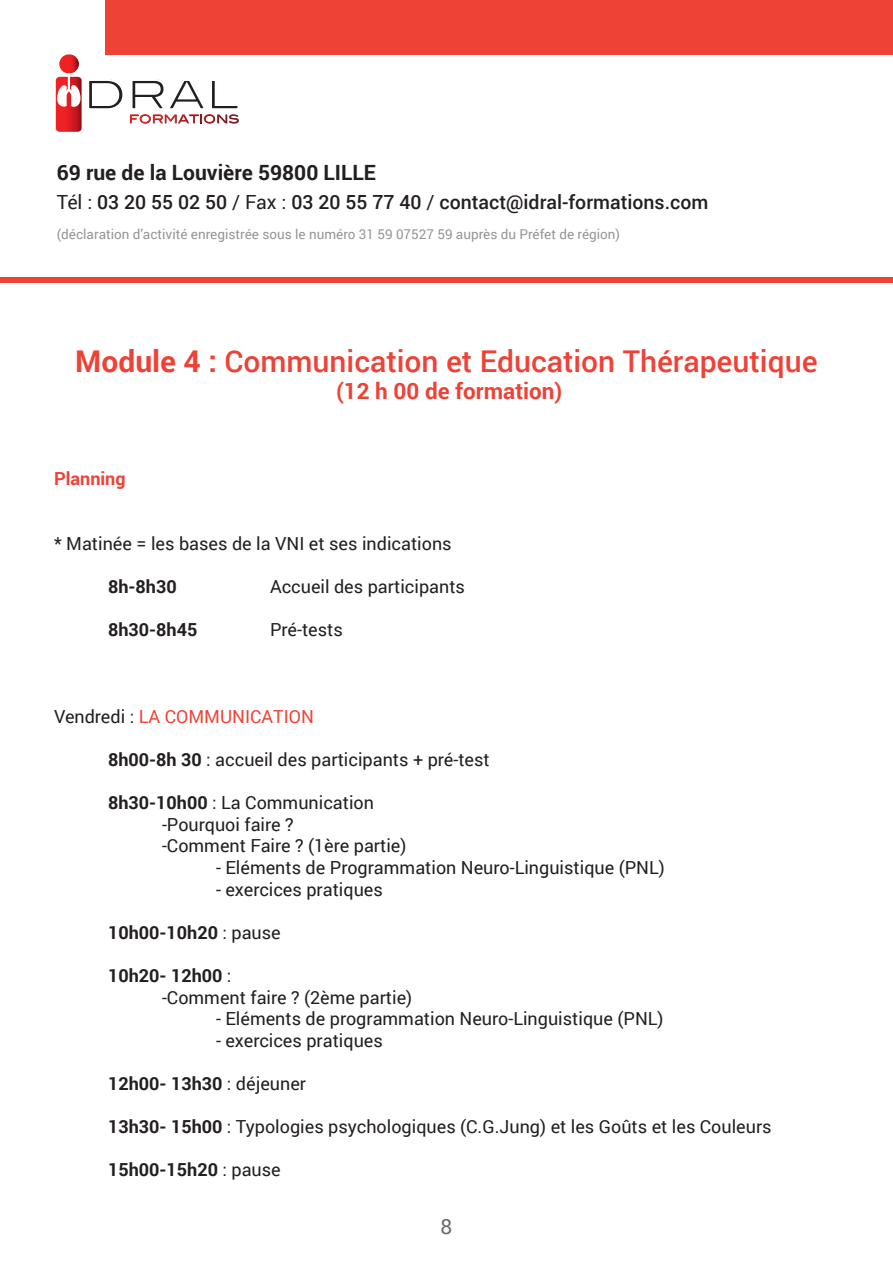
<style>
.page{position:relative;width:893px;height:1263px;background:#fff}
.page>*{position:absolute;margin:0;border:0;box-sizing:border-box;transform-origin:0 0}
.t1{font:500 30px "Roboto";color:#ee4237}
.t2{font:700 22.5px "Roboto";color:#ee4237}
.t3{font:700 21px "Roboto";color:#231f20}
.t4{font:21px "Roboto";color:#6c6d70}
.t5{font:500 19.5px "Roboto";color:#231f20}
.t6{font:18px "Roboto";color:#231f20}
.t7{font:700 18px "Roboto";color:#231f20}
.t8{font:18px "Roboto";color:#ee4337}
.t9{font:700 18px "Roboto";color:#ee4237}
.t10{font:13.5px "Roboto";color:#939598}
.t11{font:11.7px "Blair Md ITCTT Medium";color:#ee2323}
.s1{color:#bf181e}
.s2{color:#8e1b22}
.s3{font-weight:400}
.s4{font-weight:700}
.s5{color:#231f20}
</style>
<div class="page">
<div style="left:53px;top:74px;width:32px;height:61px;border:3px solid #fff;border-radius:5px"></div>
<svg style="left:54px;top:54px;width:187px;height:79px"></svg>
<div style="left:105px;top:0;width:788px;height:54px;background:#ee4237"></div>
<div style="left:0;top:278px;width:893px;height:5px;background:#ee4237"></div>
<p class="t11" style="left:129px;top:110px;width:112px">FORM<span class="s1">ATIO</span><span class="s2">NS</span></p>
<p class="t3" style="left:57px;top:158px;width:321px">69 rue de la Louvière 59800 LILLE</p>
<p class="t5" style="left:57px;top:188px;width:653px"><span class="s3">Tél :</span> 03 20 55 02 50 <span class="s3">/ Fax :</span> 03 20 55 77 40 <span class="s3">/</span> contact@idral-formations.com</p>
<p class="t10" style="left:57px;top:224px;width:565px">(déclaration d’activité enregistrée sous le numéro 31 59 07527 59 auprès du Préfet de région)</p>
<p class="t1" style="left:75px;top:340px;width:744px"><span class="s4">Module 4 :</span> Communication et Education Thérapeutique</p>
<p class="t2" style="left:336px;top:375px;width:228px">(12 h 00 de formation)</p>
<p class="t9" style="left:54px;top:466px;width:73px">Planning</p>
<p class="t6" style="left:54px;top:531px;width:399px">* Matinée = les bases de la VNI et ses indications</p>
<p class="t7" style="left:108px;top:574px;width:70px">8h-8h30</p>
<p class="t6" style="left:270px;top:574px;width:196px">Accueil des participants</p>
<p class="t7" style="left:108px;top:617px;width:91px">8h30-8h45</p>
<p class="t6" style="left:270px;top:617px;width:74px">Pré-tests</p>
<p class="t8" style="left:54px;top:704px;width:261px"><span class="s5">Vendredi :</span> LA COMMUNICATION</p>
<p class="t6" style="left:108px;top:747px;width:383px"><span class="s4">8h00-8h 30</span> : accueil des participants + pré-test</p>
<p class="t6" style="left:108px;top:790px;width:267px"><span class="s4">8h30-10h00</span> : La Communication</p>
<p class="t6" style="left:162px;top:812px;width:133px">-Pourquoi faire ?</p>
<p class="t6" style="left:162px;top:833px;width:246px">-Comment Faire ? (1ère partie)</p>
<p class="t6" style="left:216px;top:855px;width:450px">- Eléments de Programmation Neuro-Linguistique (PNL)</p>
<p class="t6" style="left:216px;top:876px;width:168px">- exercices pratiques</p>
<p class="t7" style="left:108px;top:919px;width:174px">10h00-10h20 <span class="s3">: pause</span></p>
<p class="t7" style="left:108px;top:963px;width:125px">10h20- 12h00 <span class="s3">:</span></p>
<p class="t6" style="left:162px;top:984px;width:252px">-Comment faire ? (2ème partie)</p>
<p class="t6" style="left:216px;top:1006px;width:449px">- Eléments de programmation Neuro-Linguistique (PNL)</p>
<p class="t6" style="left:216px;top:1028px;width:168px">- exercices pratiques</p>
<p class="t7" style="left:108px;top:1071px;width:200px">12h00- 13h30 <span class="s3">: déjeuner</span></p>
<p class="t6" style="left:108px;top:1114px;width:665px"><span class="s4">13h30- 15h00</span> : Typologies psychologiques (C.G.Jung) et les Goûts et les Couleurs</p>
<p class="t7" style="left:108px;top:1157px;width:174px">15h00-15h20 <span class="s3">: pause</span></p>
<p class="t4" style="left:441px;top:1212px;width:13px">8</p>
</div>
